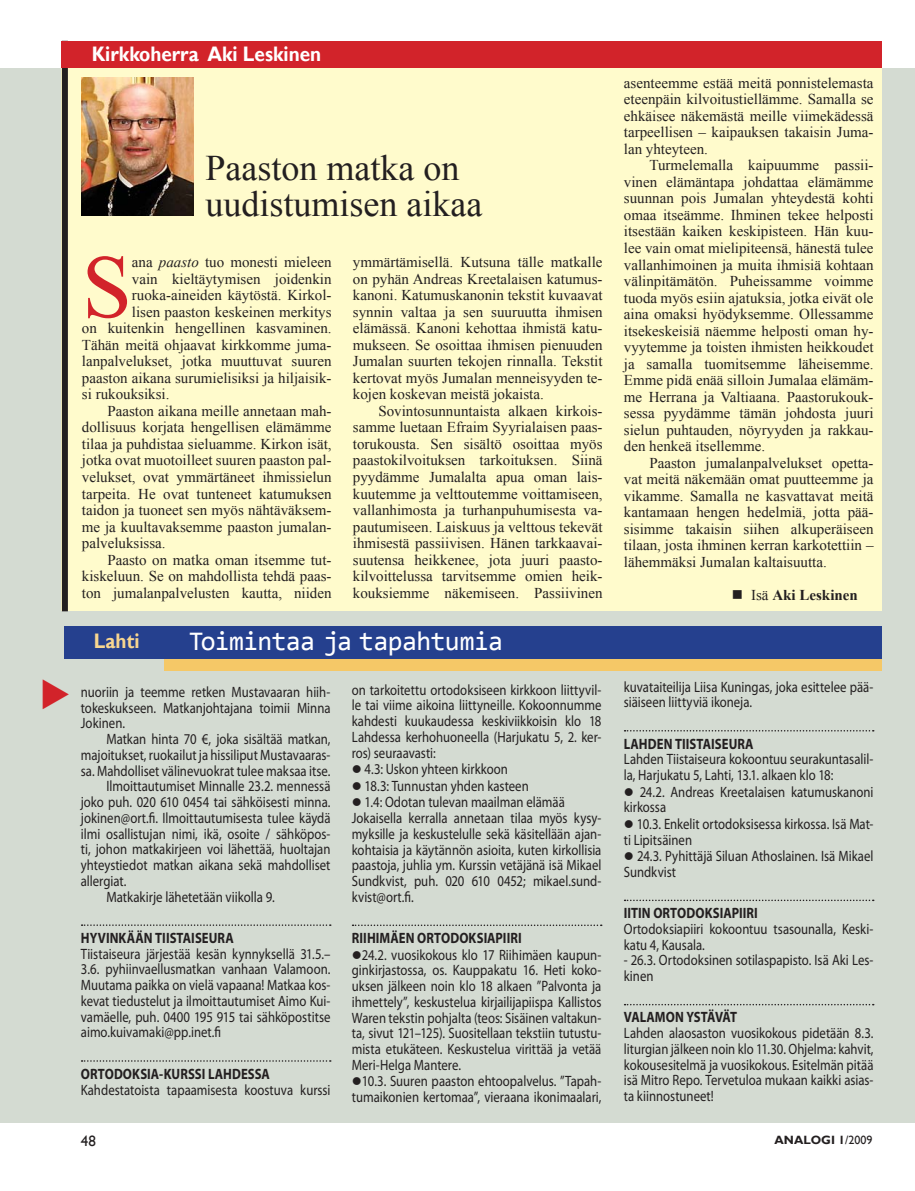
<style>
.page{position:relative;width:915px;height:1191px;background:#fff}
.page>*{position:absolute;margin:0;border:0;box-sizing:border-box;transform-origin:0 0}
.t1{font:89.7px "Times New Roman";color:#d2232a}
.t2{font:36px/36px "Times New Roman";color:#231f20}
.t3{font:27px "Consolas";letter-spacing:-.025em;color:#fff}
.t4{font:700 21px "Gill Sans";color:#fff;scale:.9 1}
.t5{font:700 21px "Gill Sans";color:#f8d690;scale:.9 1}
.t6{font:15px/16.5px "Times New Roman";color:#231f20;text-align:justify}
.t7{font:15px/15.8px "Myriad Pro";color:#231f20;scale:.85 1}
.t8{font:700 15px "Myriad Pro";letter-spacing:.005em;color:#231f20;scale:.85 1}
.t9{font:15px "Myriad Pro";color:#231f20;scale:.86 1}
.t10{font:700 15px "Times New Roman";color:#231f20}
.t11{font:15px "Gill Sans";color:#231f20}
.t12{font:700 12px "Gill Sans";color:#231f20}
.s1{font-style:italic}
.s2{color:#d2232a}
.s3{font-weight:400}
</style>
<div class="page">
<div style="left:0;top:68px;width:914px;height:1054px;background:#d4dbd2"></div>
<div style="left:62px;top:61px;width:819px;height:550px;background:#fffbcc"></div>
<div style="left:62px;top:41px;width:6px;height:570px;background:#231f20"></div>
<div style="left:62px;top:41px;width:819px;height:26px;background:#d2232a"></div>
<img style="left:82px;top:78px;width:111px;height:137px">
<div style="left:164px;top:644px;width:717px;height:27px;background:#f5c867"></div>
<div style="left:64px;top:626px;width:817px;height:32px;background:#25408e"></div>
<svg style="left:82px;top:924px;width:248px;height:2px"></svg>
<svg style="left:82px;top:1060px;width:248px;height:1px"></svg>
<svg style="left:352px;top:924px;width:249px;height:2px"></svg>
<svg style="left:624px;top:730px;width:249px;height:1px"></svg>
<svg style="left:624px;top:899px;width:249px;height:2px"></svg>
<svg style="left:624px;top:1004px;width:249px;height:1px"></svg>
<h3 class="t4" style="left:92px;top:42px;width:256px">Kirkkoherra Aki Leskinen</h3>
<h2 class="t2" style="left:205px;top:150px;width:278px">Paaston matka on uudistumisen aikaa</h2>
<h1 class="t1" style="left:82px;top:237px;width:51px">S</h1>
<p class="t6" style="left:132px;top:254px;width:201px">ana <span class="s1">paasto</span> tuo monesti mieleen</p>
<p class="t6" style="left:132px;top:271px;width:201px">vain kieltäytymisen joidenkin</p>
<p class="t6" style="left:132px;top:287px;width:201px">ruoka-aineiden käytöstä. Kirkol-</p>
<p class="t6" style="left:132px;top:304px;width:201px">lisen paaston keskeinen merkitys</p>
<p class="t6" style="left:82px;top:320px;width:251px">on kuitenkin hengellinen kasvaminen.</p>
<p class="t6" style="left:82px;top:337px;width:251px">Tähän meitä ohjaavat kirkkomme juma-</p>
<p class="t6" style="left:82px;top:353px;width:251px">lanpalvelukset, jotka muuttuvat suuren</p>
<p class="t6" style="left:82px;top:370px;width:251px">paaston aikana surumielisiksi ja hiljaisik-</p>
<p class="t6" style="left:82px;top:386px;width:89px">si rukouksiksi.</p>
<p class="t6" style="left:107px;top:403px;width:225px">Paaston aikana meille annetaan mah-</p>
<p class="t6" style="left:82px;top:419px;width:251px">dollisuus korjata hengellisen elämämme</p>
<p class="t6" style="left:82px;top:436px;width:251px">tilaa ja puhdistaa sieluamme. Kirkon isät,</p>
<p class="t6" style="left:82px;top:452px;width:251px">jotka ovat muotoilleet suuren paaston pal-</p>
<p class="t6" style="left:82px;top:469px;width:251px">velukset, ovat ymmärtäneet ihmissielun</p>
<p class="t6" style="left:82px;top:485px;width:251px">tarpeita. He ovat tunteneet katumuksen</p>
<p class="t6" style="left:82px;top:502px;width:251px">taidon ja tuoneet sen myös nähtäväksem-</p>
<p class="t6" style="left:82px;top:518px;width:251px">me ja kuultavaksemme paaston jumalan-</p>
<p class="t6" style="left:82px;top:535px;width:85px">palveluksissa.</p>
<p class="t6" style="left:107px;top:551px;width:225px">Paasto on matka oman itsemme tut-</p>
<p class="t6" style="left:82px;top:568px;width:251px">kiskeluun. Se on mahdollista tehdä paas-</p>
<p class="t6" style="left:82px;top:584px;width:251px">ton jumalanpalvelusten kautta, niiden</p>
<p class="t6" style="left:353px;top:254px;width:251px">ymmärtämisellä. Kutsuna tälle matkalle on pyhän Andreas Kreetalaisen katumus&shy;kanoni. Katumuskanonin tekstit kuvaavat synnin valtaa ja sen suuruutta ihmisen elämässä. Kanoni kehottaa ihmistä katu&shy;mukseen. Se osoittaa ihmisen pienuuden Jumalan suurten tekojen rinnalla. Tekstit kertovat myös Jumalan menneisyyden te&shy;kojen koskevan meistä jokaista.</p>
<p class="t6" style="left:353px;top:403px;width:251px;text-indent:26px">Sovintosunnuntaista alkaen kirkois&shy;samme luetaan Efraim Syyrialaisen paas&shy;torukousta. Sen sisältö osoittaa myös paastokilvoituksen tarkoituksen. Siinä pyydämme Jumalalta apua oman lais&shy;kuutemme ja velttoutemme voittamiseen, vallanhimosta ja turhanpuhumisesta va&shy;pautumiseen. Laiskuus ja velttous tekevät ihmisestä passiivisen. Hänen tarkkaavai&shy;suutensa heikkenee, jota juuri paasto&shy;kilvoittelussa tarvitsemme omien heik&shy;kouksiemme näkemiseen. Passiivinen</p>
<h3 class="t5" style="left:94px;top:628px;width:52px">Lahti</h3>
<h3 class="t3" style="left:189px;top:630px;width:316px">Toimintaa ja tapahtumia</h3>
<p class="t7" style="left:81px;top:685px;width:295px;text-align:justify;text-indent:-41px"><span class="s2">◆</span> nuoriin ja teemme retken Mustavaaran hiih&shy;tokeskukseen. Matkanjohtajana toimii Minna Jokinen.</p>
<p class="t7" style="left:106px;top:732px;width:265px">Matkan hinta 70 €, joka sisältää matkan,</p>
<p class="t7" style="left:81px;top:748px;width:295px">majoitukset, ruokailut ja hissiliput Mustavaaras-</p>
<p class="t7" style="left:81px;top:764px;width:295px">sa. Mahdolliset välinevuokrat tulee maksaa itse.</p>
<p class="t7" style="left:106px;top:780px;width:265px">Ilmoittautumiset Minnalle 23.2. mennessä</p>
<p class="t7" style="left:81px;top:795px;width:295px">joko puh. 020 610 0454 tai sähköisesti minna.</p>
<p class="t7" style="left:81px;top:811px;width:295px">jokinen@ort.fi. Ilmoittautumisesta tulee käydä</p>
<p class="t7" style="left:81px;top:827px;width:295px">ilmi osallistujan nimi, ikä, osoite / sähköpos-</p>
<p class="t7" style="left:81px;top:843px;width:295px">ti, johon matkakirjeen voi lähettää, huoltajan</p>
<p class="t7" style="left:81px;top:858px;width:295px">yhteystiedot matkan aikana sekä mahdolliset</p>
<p class="t7" style="left:81px;top:874px;width:55px">allergiat.</p>
<p class="t9" style="left:106px;top:891px;width:197px">Matkakirje lähetetään viikolla 9.</p>
<p class="t8" style="left:81px;top:932px;width:181px">HYVINKÄÄN TIISTAISEURA</p>
<p class="t7" style="left:81px;top:947px;width:295px;text-align:justify">Tiistaiseura järjestää kesän kynnyksellä 31.5.– 3.6. pyhiinvaellusmatkan vanhaan Valamoon.<br>Muutama paikka on vielä vapaana! Matkaa kos&shy;kevat tiedustelut ja ilmoittautumiset Aimo Kui&shy;vamäelle, puh. 0400 195 915 tai sähköpostitse aimo.kuivamaki@pp.inet.fi</p>
<p class="t8" style="left:81px;top:1068px;width:224px">ORTODOKSIA-KURSSI LAHDESSA</p>
<p class="t7" style="left:81px;top:1083px;width:295px">Kahdestatoista tapaamisesta koostuva kurssi</p>
<p class="t7" style="left:351px;top:683px;width:295px;text-align:justify">on tarkoitettu ortodoksiseen kirkkoon liittyvil&shy;le tai viime aikoina liittyneille. Kokoonnumme kahdesti kuukaudessa keskiviikkoisin klo 18<br>Lahdessa kerhohuoneella (Harjukatu 5, 2. ker&shy;ros) seuraavasti:</p>
<p class="t7" style="left:351px;top:763px;width:185px">● 4.3: Uskon yhteen kirkkoon</p>
<p class="t7" style="left:351px;top:779px;width:210px">● 18.3: Tunnustan yhden kasteen</p>
<p class="t7" style="left:351px;top:796px;width:295px">● 1.4: Odotan tulevan maailman elämää Jokaisella kerralla annetaan tilaa myös kysy&shy;myksille ja keskustelulle sekä käsitellään ajan&shy;kohtaisia ja käytännön asioita, kuten kirkollisia paastoja, juhlia ym. Kurssin vetäjänä isä Mikael Sundkvist, puh. 020 610 0452; mikael.sund&shy;kvist@ort.fi.</p>
<p class="t8" style="left:351px;top:932px;width:201px">RIIHIMÄEN ORTODOKSIAPIIRI</p>
<p class="t7" style="left:351px;top:948px;width:295px;text-align:justify">●24.2. vuosikokous klo 17 Riihimäen kaupun&shy;ginkirjastossa, os. Kauppakatu 16. Heti koko&shy;uksen jälkeen noin klo 18 alkaen ”Palvonta ja ihmettely”, keskustelua kirjailijapiispa Kallistos Waren tekstin pohjalta (teos: Sisäinen valtakun&shy;ta, sivut 121–125). Suositellaan tekstiin tutustu&shy;mista etukäteen. Keskustelua virittää ja vetää Meri-Helga Mantere.</p>
<p class="t7" style="left:351px;top:1075px;width:295px">●10.3. Suuren paaston ehtoopalvelus. ”Tapah&shy;tumaikonien kertomaa”, vieraana ikonimaalari,</p>
<p class="t6" style="left:623px;top:75px;width:251px">asenteemme estää meitä ponnistelemasta eteenpäin kilvoitustiellämme. Samalla se ehkäisee näkemästä meille viimekädessä tarpeellisen – kaipauksen takaisin Juma&shy;lan yhteyteen.</p>
<p class="t6" style="left:623px;top:157px;width:251px;text-indent:26px">Turmelemalla kaipuumme passii&shy;vinen elämäntapa johdattaa elämämme suunnan pois Jumalan yhteydestä kohti omaa itseämme. Ihminen tekee helposti itsestään kaiken keskipisteen. Hän kuu&shy;lee vain omat mielipiteensä, hänestä tulee vallanhimoinen ja muita ihmisiä kohtaan välinpitämätön. Puheissamme voimme tuoda myös esiin ajatuksia, jotka eivät ole aina omaksi hyödyksemme. Ollessamme itsekeskeisiä näemme helposti oman hy&shy;vyytemme ja toisten ihmisten heikkoudet ja samalla tuomitsemme läheisemme.<br>Emme pidä enää silloin Jumalaa elämäm&shy;me Herrana ja Valtiaana. Paastorukouk&shy;sessa pyydämme tämän johdosta juuri sielun puhtauden, nöyryyden ja rakkau&shy;den henkeä itsellemme.</p>
<p class="t6" style="left:623px;top:454px;width:251px;text-indent:26px">Paaston jumalanpalvelukset opetta&shy;vat meitä näkemään omat puutteemme ja vikamme. Samalla ne kasvattavat meitä kantamaan hengen hedelmiä, jotta pää&shy;sisimme takaisin siihen alkuperäiseen tilaan, josta ihminen kerran karkotettiin – lähemmäksi Jumalan kaltaisuutta.</p>
<p class="t10" style="left:731px;top:586px;width:127px">■ <span class="s3">Isä</span> Aki Leskinen</p>
<p class="t7" style="left:623px;top:680px;width:295px">kuvataiteilija Liisa Kuningas, joka esittelee pää&shy;siäiseen liittyviä ikoneja.</p>
<p class="t8" style="left:623px;top:738px;width:154px">LAHDEN TIISTAISEURA</p>
<p class="t7" style="left:623px;top:753px;width:295px">Lahden Tiistaiseura kokoontuu seurakuntasalil&shy;la, Harjukatu 5, Lahti, 13.1. alkaen klo 18:</p>
<p class="t7" style="left:623px;top:785px;width:295px">● 24.2. Andreas Kreetalaisen katumuskanoni kirkossa</p>
<p class="t7" style="left:623px;top:817px;width:295px">● 10.3. Enkelit ortodoksisessa kirkossa. Isä Mat&shy;ti Lipitsäinen</p>
<p class="t7" style="left:623px;top:849px;width:295px">● 24.3. Pyhittäjä Siluan Athoslainen. Isä Mikael<br>Sundkvist</p>
<p class="t8" style="left:623px;top:907px;width:159px">IITIN ORTODOKSIAPIIRI</p>
<p class="t7" style="left:623px;top:922px;width:295px">Ortodoksiapiiri kokoontuu tsasounalla, Keski&shy;katu 4, Kausala.</p>
<p class="t7" style="left:623px;top:954px;width:295px">- 26.3. Ortodoksinen sotilaspapisto. Isä Aki Les&shy;kinen</p>
<p class="t8" style="left:623px;top:1011px;width:135px">VALAMON YSTÄVÄT</p>
<p class="t7" style="left:623px;top:1026px;width:295px;text-align:justify">Lahden alaosaston vuosikokous pidetään 8.3. liturgian jälkeen noin klo 11.30. Ohjelma: kahvit, kokousesitelmä ja vuosikokous. Esitelmän pitää isä Mitro Repo. Tervetuloa mukaan kaikki asias&shy;ta kiinnostuneet!</p>
<p class="t11" style="left:81px;top:1132px;width:16px">48</p>
<p class="t12" style="left:774px;top:1132px;width:99px">ANALOGI 1<span class="s3">/2009</span></p>
</div>
